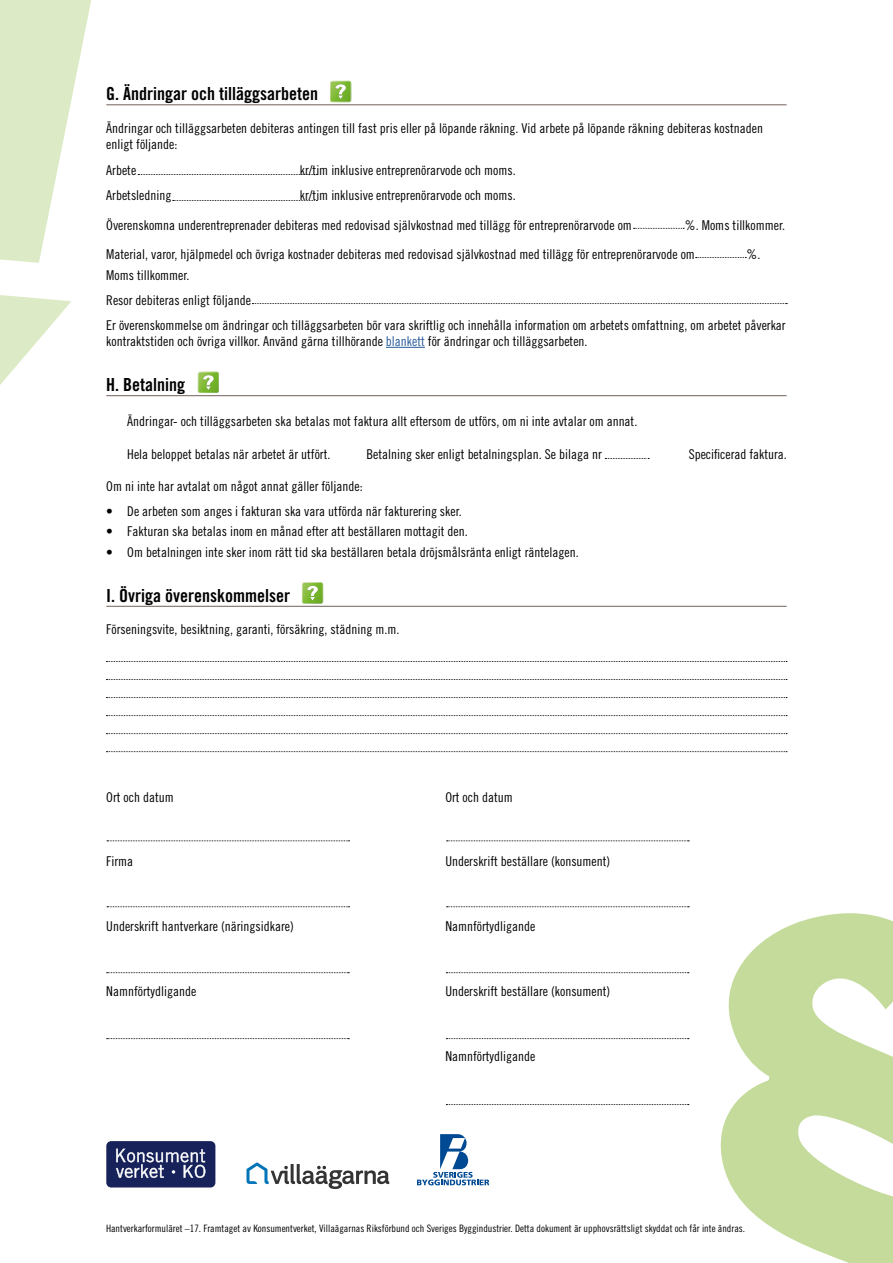
<style>
.page{position:relative;width:893px;height:1263px;background:#fff}
.page>*{position:absolute;margin:0;border:0;box-sizing:border-box;transform-origin:0 0}
.Rubrik_nivå_2{font:18px "Trade Gothic LT Std Bd Cn 20";color:#000}
.Rubrik_nivå_3{font:18px "Trade Gothic LT Std Bd Cn 20";color:#000}
.Brödtext{font:13.5px/16.2px "Trade Gothic LT Std Cn 18";color:#000}
.t1{font:10.2px "Trade Gothic LT Std Cn 18";color:#000}
.s1{color:#275b9b}
</style>
<div class="page">
<hr style="left:386px;top:347px;width:39px;height:1px;background:#275b9b">
<hr style="left:106px;top:104px;width:681px;height:1px;background:#83726e">
<img style="left:330px;top:81px;width:21px;height:21px">
<svg style="left:335px;top:84px;width:11px;height:15px"></svg>
<svg style="left:252px;top:303px;width:535px;height:1px"></svg>
<svg style="left:633px;top:228px;width:51px;height:1px"></svg>
<svg style="left:173px;top:200px;width:144px;height:1px"></svg>
<svg style="left:138px;top:174px;width:179px;height:1px"></svg>
<svg style="left:0;top:0;width:91px;height:385px"></svg>
<hr style="left:106px;top:395px;width:681px;height:1px;background:#83726e">
<img style="left:198px;top:372px;width:21px;height:21px">
<img style="left:198px;top:372px;width:20px;height:20px">
<svg style="left:203px;top:375px;width:11px;height:15px"></svg>
<svg style="left:605px;top:458px;width:44px;height:1px"></svg>
<svg style="left:696px;top:257px;width:50px;height:1px"></svg>
<hr style="left:106px;top:606px;width:681px;height:1px;background:#83726e">
<img style="left:303px;top:582px;width:20px;height:22px">
<img style="left:302px;top:583px;width:21px;height:20px">
<svg style="left:307px;top:586px;width:11px;height:14px"></svg>
<svg style="left:106px;top:697px;width:681px;height:1px"></svg>
<svg style="left:106px;top:679px;width:681px;height:1px"></svg>
<svg style="left:106px;top:751px;width:681px;height:1px"></svg>
<svg style="left:106px;top:661px;width:681px;height:1px"></svg>
<svg style="left:106px;top:733px;width:681px;height:1px"></svg>
<svg style="left:106px;top:715px;width:681px;height:1px"></svg>
<svg style="left:417px;top:1134px;width:72px;height:51px"></svg>
<img style="left:246px;top:1162px;width:144px;height:27px">
<div style="left:106px;top:1141px;width:109px;height:46px;background:#162259;border-radius:5px"></div>
<svg style="left:116px;top:1149px;width:89px;height:29px"></svg>
<svg style="left:447px;top:840px;width:242px;height:1px"></svg>
<svg style="left:446px;top:972px;width:243px;height:1px"></svg>
<svg style="left:447px;top:906px;width:242px;height:1px"></svg>
<svg style="left:446px;top:1038px;width:243px;height:1px"></svg>
<svg style="left:446px;top:1104px;width:243px;height:1px"></svg>
<svg style="left:107px;top:840px;width:243px;height:1px"></svg>
<svg style="left:107px;top:972px;width:242px;height:1px"></svg>
<svg style="left:107px;top:906px;width:243px;height:1px"></svg>
<svg style="left:107px;top:1038px;width:242px;height:1px"></svg>
<svg style="left:720px;top:913px;width:173px;height:350px;fill:#c4db9b"></svg>
<h2 class="Rubrik_nivå_2" style="left:106px;top:83px;width:213px">G. Ändringar och tilläggsarbeten</h2>
<p class="Brödtext" style="left:106px;top:120px;width:658px">Ändringar och tilläggsarbeten debiteras antingen till fast pris eller på löpande räkning. Vid arbete på löpande räkning debiteras kostnaden enligt följande:</p>
<p class="Brödtext" style="left:106px;top:162px;width:31px">Arbete</p>
<p class="Brödtext" style="left:300px;top:162px;width:217px">kr/tim inklusive entreprenörarvode och moms.</p>
<p class="Brödtext" style="left:106px;top:187px;width:67px">Arbetsledning</p>
<p class="Brödtext" style="left:300px;top:187px;width:217px">kr/tim inklusive entreprenörarvode och moms.</p>
<p class="Brödtext" style="left:106px;top:217px;width:527px">Överenskomna underentreprenader debiteras med redovisad självkostnad med tillägg för entreprenörarvode om</p>
<p class="Brödtext" style="left:685px;top:217px;width:101px">%. Moms tillkommer.</p>
<p class="Brödtext" style="left:106px;top:246px;width:590px">Material, varor, hjälpmedel och övriga kostnader debiteras med redovisad självkostnad med tillägg för entreprenörarvode om</p>
<p class="Brödtext" style="left:747px;top:246px;width:15px">%.</p>
<p class="Brödtext" style="left:106px;top:267px;width:85px">Moms tillkommer.</p>
<p class="Brödtext" style="left:106px;top:292px;width:146px">Resor debiteras enligt följande</p>
<p class="Brödtext" style="left:106px;top:317px;width:681px">Er överenskommelse om ändringar och tilläggsarbeten bör vara skriftlig och innehålla information om arbetets omfattning, om arbetet påverkar kontraktstiden och övriga villkor. Använd gärna tillhörande <span class="s1">blankett</span> för ändringar och tilläggsarbeten.</p>
<h2 class="Rubrik_nivå_2" style="left:106px;top:374px;width:80px">H. Betalning</h2>
<p class="Brödtext" style="left:127px;top:413px;width:512px">Ändringar- och tilläggsarbeten ska betalas mot faktura allt eftersom de utförs, om ni inte avtalar om annat.</p>
<p class="Brödtext" style="left:127px;top:446px;width:205px">Hela beloppet betalas när arbetet är utfört.</p>
<p class="Brödtext" style="left:366px;top:446px;width:237px">Betalning sker enligt betalningsplan. Se bilaga nr</p>
<p class="Brödtext" style="left:689px;top:446px;width:100px">Specificerad faktura.</p>
<p class="Brödtext" style="left:106px;top:478px;width:258px">Om ni inte har avtalat om något annat gäller följande:</p>
<p class="Brödtext" style="left:106px;top:503px;width:357px">• De arbeten som anges i fakturan ska vara utförda när fakturering sker.</p>
<p class="Brödtext" style="left:106px;top:523px;width:363px">• Fakturan ska betalas inom en månad efter att beställaren mottagit den.</p>
<p class="Brödtext" style="left:106px;top:544px;width:474px">• Om betalningen inte sker inom rätt tid ska beställaren betala dröjsmålsränta enligt räntelagen.</p>
<h3 class="Rubrik_nivå_3" style="left:106px;top:584px;width:185px">I. Övriga överenskommelser</h3>
<p class="Brödtext" style="left:106px;top:621px;width:295px">Förseningsvite, besiktning, garanti, försäkring, städning m.m.</p>
<p class="Brödtext" style="left:106px;top:789px;width:69px">Ort och datum</p>
<p class="Brödtext" style="left:445px;top:789px;width:69px">Ort och datum</p>
<p class="Brödtext" style="left:106px;top:853px;width:28px">Firma</p>
<p class="Brödtext" style="left:445px;top:853px;width:166px">Underskrift beställare (konsument)</p>
<p class="Brödtext" style="left:106px;top:918px;width:189px">Underskrift hantverkare (näringsidkare)</p>
<p class="Brödtext" style="left:445px;top:918px;width:91px">Namnförtydligande</p>
<p class="Brödtext" style="left:106px;top:983px;width:91px">Namnförtydligande</p>
<p class="Brödtext" style="left:445px;top:983px;width:166px">Underskrift beställare (konsument)</p>
<p class="Brödtext" style="left:445px;top:1048px;width:91px">Namnförtydligande</p>
<p class="t1" style="left:106px;top:1222px;width:641px">Hantverkarformuläret –17. Framtaget av Konsumentverket, Villaägarnas Riksförbund och Sveriges Byggindustrier. Detta dokument är upphovsrättsligt skyddat och får inte ändras.</p>
</div>
